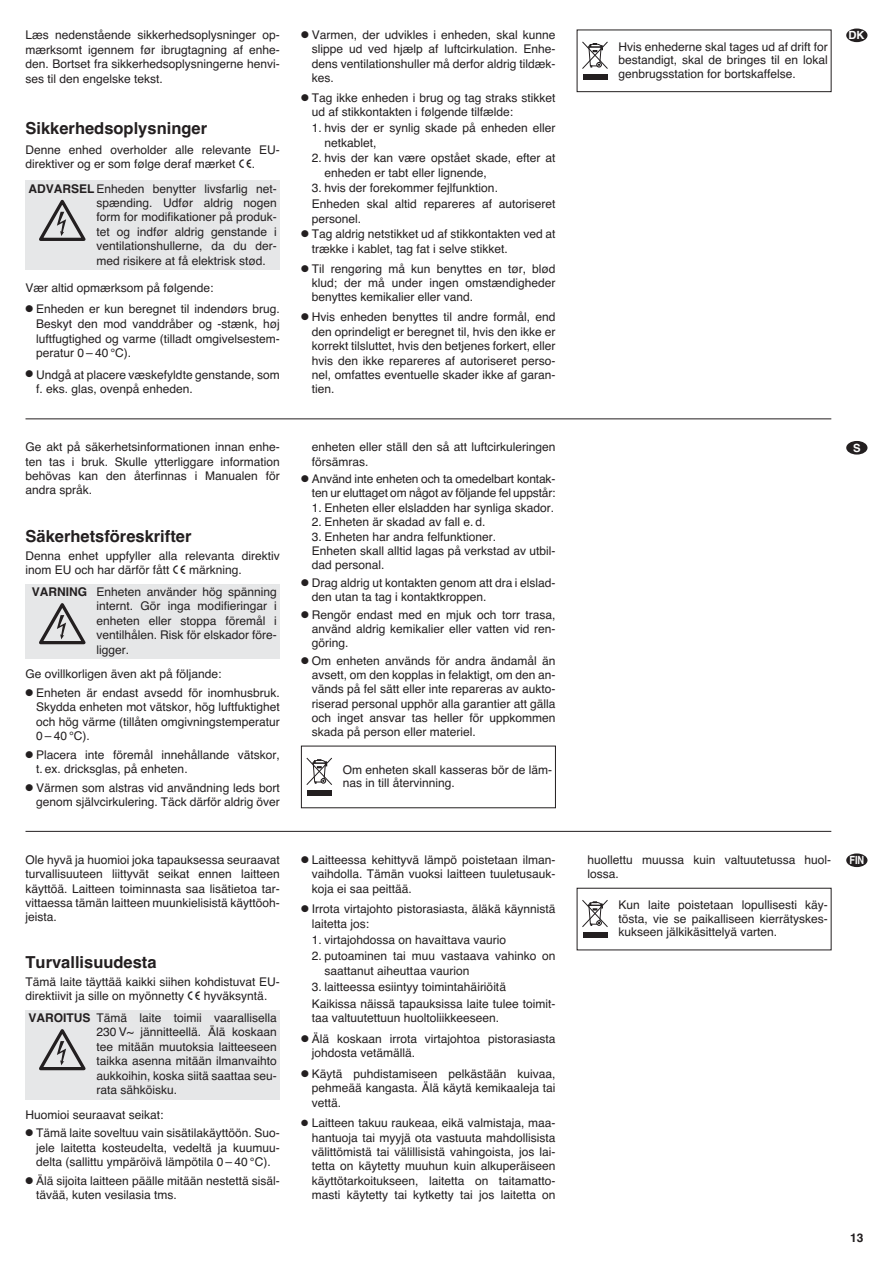
<style>
.page{position:relative;width:893px;height:1263px;background:#fff}
.page>*{position:absolute;margin:0;border:0;box-sizing:border-box;transform-origin:0 0}
.t1{font:700 16.5px "Helvetica";color:#231f20}
.t2{font:12px/14.4px "Helvetica";color:#231f20}
.t3{font:700 12px "Helvetica";color:#231f20}
.t4{font:700 condensed 11.25px "Helvetica";color:#fff}
.t5{font:700 11.25px "Helvetica";color:#fff}
.s1{font-weight:700}
</style>
<div class="page">
<div style="left:26px;top:181px;width:254px;height:89px;background:#e6e7e8"></div>
<svg style="left:39px;top:199px;width:47px;height:42px"></svg>
<div style="left:577px;top:30px;width:254px;height:62px;border:1px solid #231f20"></div>
<svg style="left:582px;top:42px;width:26px;height:27px"></svg>
<div style="left:583px;top:74px;width:24px;height:6px;background:#231f20"></div>
<div style="left:26px;top:584px;width:254px;height:75px;background:#e6e7e8"></div>
<svg style="left:39px;top:603px;width:47px;height:42px"></svg>
<svg style="left:306px;top:758px;width:26px;height:27px"></svg>
<div style="left:308px;top:790px;width:24px;height:6px;background:#231f20"></div>
<hr style="left:26px;top:831px;width:805px;height:1px;background:#231f20">
<hr style="left:26px;top:418px;width:805px;height:1px;background:#231f20">
<div style="left:846px;top:853px;width:21px;height:14px;background:#231f20;border-radius:50%"></div>
<div style="left:26px;top:1010px;width:254px;height:89px;background:#e6e7e8"></div>
<svg style="left:39px;top:1029px;width:47px;height:42px"></svg>
<svg style="left:582px;top:900px;width:26px;height:27px"></svg>
<div style="left:583px;top:932px;width:24px;height:6px;background:#231f20"></div>
<div style="left:846px;top:441px;width:21px;height:14px;background:#231f20;border-radius:50%"></div>
<div style="left:846px;top:29px;width:21px;height:13px;background:#231f20;border-radius:50%"></div>
<p class="t2" style="left:26px;top:28px;width:256px;line-height:14.9px;text-align:justify">Læs nedenstående sikkerhedsoplysninger op&shy;mærksomt igennem før ibrugtagning af enhe&shy;den. Bortset fra sikkerhedsoplysningerne henvi&shy;ses til den engelske tekst.</p>
<h1 class="t1" style="left:26px;top:122px;width:183px">Sikkerhedsoplysninger</h1>
<p class="t2" style="left:26px;top:143px;width:256px;line-height:14.9px">Denne enhed overholder alle relevante EU&shy;direktiver og er som følge deraf mærket</p>
<p class="t2" style="left:252px;top:158px;width:5px">.</p>
<p class="t2" style="left:97px;top:182px;width:182px;text-align:justify;text-indent:-68px"><span class="s1">ADVARSEL</span> Enheden benytter livsfarlig net&shy;spænding. Udfør aldrig nogen form for modifikationer på produk&shy;tet og indfør aldrig genstande i ventilationshullerne, da du der&shy;med risikere at få elektrisk stød.</p>
<p class="t2" style="left:26px;top:281px;width:190px">Vær altid opmærksom på følgende:</p>
<p class="t2" style="left:36px;top:302px;width:245px;line-height:14.9px;text-align:justify;text-indent:-11px">● Enheden er kun beregnet til indendørs brug.<br>Be skyt den mod vanddråber og -stænk, høj luftfugtighed og varme (tilladt omgivelsestem&shy;peratur 0 – 40 °C).</p>
<p class="t2" style="left:36px;top:368px;width:245px;line-height:14.9px;text-indent:-11px">● Undgå at placere væskefyldte genstande, som f. eks. glas, ovenpå enheden.</p>
<p class="t2" style="left:26px;top:441px;width:256px;text-align:justify">Ge akt på säkerhetsinformationen innan enhe&shy;ten tas i bruk. Skulle ytterliggare information behövas kan den återfinnas i Manualen för andra språk.</p>
<h1 class="t1" style="left:26px;top:530px;width:167px">Säkerhetsföreskrifter</h1>
<p class="t2" style="left:26px;top:549px;width:256px">Denna enhet uppfyller alla relevanta direktiv inom EU och har därför fått</p>
<p class="t2" style="left:189px;top:564px;width:54px">märkning.</p>
<p class="t2" style="left:97px;top:586px;width:182px;text-align:justify;text-indent:-65px"><span class="s1">VARNING</span> Enheten använder hög spänning internt. Gör inga modifieringar i enheten eller stoppa föremål i ventilhålen. Risk för elskador före&shy;ligger.</p>
<p class="t2" style="left:26px;top:668px;width:198px">Ge ovillkorligen även akt på följande:</p>
<p class="t2" style="left:36px;top:686px;width:245px;text-align:justify;text-indent:-11px">● Enheten är endast avsedd för inomhusbruk.<br>Skydda enheten mot vätskor, hög luftfuktighet och hög värme (tillåten omgivningstemperatur 0 – 40 °C).</p>
<p class="t2" style="left:36px;top:748px;width:245px;text-indent:-11px">● Placera inte föremål innehållande vätskor, t. ex. dricksglas, på enheten.</p>
<p class="t2" style="left:26px;top:781px;width:256px;text-align:right">● Värmen som alstras vid användning leds bort ge nom självcirkulering. Täck därför aldrig över</p>
<p class="t2" style="left:26px;top:853px;width:256px;text-align:justify">Ole hyvä ja huomioi joka tapauksessa seuraavat turvallisuuteen liittyvät seikat ennen laitteen käyttöä. Laitteen toiminnasta saa lisätietoa tar&shy;vittaessa tämän laitteen muunkielisistä käyttöoh&shy;jeista.</p>
<h1 class="t1" style="left:26px;top:956px;width:133px">Turvallisuudesta</h1>
<p class="t2" style="left:26px;top:975px;width:256px">Tämä laite täyttää kaikki siihen kohdistuvat EU&shy;direktiivit ja sille on myönnetty</p>
<p class="t2" style="left:204px;top:990px;width:65px">hyväksyntä.</p>
<p class="t2" style="left:97px;top:1012px;width:182px;text-align:justify;text-indent:-68px"><span class="s1">VAROITUS</span> Tämä laite toimii vaarallisella 230 V~ jännitteellä. Älä koskaan tee mitään muutoksia laitteeseen taikka asenna mitään ilmanvaihto aukkoihin, koska siitä saattaa seu&shy;rata sähköisku.</p>
<p class="t2" style="left:26px;top:1108px;width:140px">Huomioi seuraavat seikat:</p>
<p class="t2" style="left:36px;top:1127px;width:245px;text-align:justify;text-indent:-11px">● Tämä laite soveltuu vain sisätilakäyttöön. Suo&shy;jele laitetta kosteudelta, vedeltä ja kuumuu&shy;delta (sallittu ympäröivä lämpötila 0 – 40 °C).</p>
<p class="t2" style="left:36px;top:1174px;width:245px;text-indent:-11px">● Älä sijoita laitteen päälle mitään nestettä sisäl&shy;tävää, kuten vesilasia tms.</p>
<p class="t2" style="left:312px;top:28px;width:245px;text-align:justify;text-indent:-11px">● Varmen, der udvikles i enheden, skal kunne slippe ud ved hjælp af luftcirkulation. Enhe&shy;dens ventilationshuller må derfor aldrig tildæk&shy;kes.</p>
<p class="t2" style="left:312px;top:92px;width:245px;text-indent:-11px">● Tag ikke enheden i brug og tag straks stikket ud af stikkontakten i følgende tilfælde:</p>
<p class="t2" style="left:325px;top:122px;width:232px;text-indent:-13px">1. hvis der er synlig skade på enheden eller netkablet,</p>
<p class="t2" style="left:325px;top:152px;width:233px;text-indent:-13px">2. hvis der kan være opstået skade, efter at enheden er tabt eller lignende,</p>
<p class="t2" style="left:312px;top:181px;width:245px;line-height:15.8px">3. hvis der forekommer fejlfunktion.<br>Enheden skal altid repareres af autoriseret</p>
<p class="t2" style="left:312px;top:212px;width:51px">personel.</p>
<p class="t2" style="left:312px;top:228px;width:245px;text-indent:-11px">● Tag aldrig netstikket ud af stikkontakten ved at trække i kablet, tag fat i selve stikket.</p>
<p class="t2" style="left:312px;top:262px;width:245px;text-align:justify;text-indent:-11px">● Til rengøring må kun benyttes en tør, blød klud; der må under ingen omstændigheder benyttes kemikalier eller vand.</p>
<p class="t2" style="left:312px;top:311px;width:245px;text-align:justify;text-indent:-11px">● Hvis enheden benyttes til andre formål, end den oprindeligt er beregnet til, hvis den ikke er korrekt tilsluttet, hvis den betjenes forkert, eller hvis den ikke repareres af autoriseret perso&shy;nel, omfattes eventuelle skader ikke af garan&shy;tien.</p>
<p class="t2" style="left:312px;top:441px;width:245px">enheten eller ställ den så att luftcirkuleringen försämras.</p>
<p class="t2" style="left:301px;top:473px;width:256px;text-align:right">● Använd inte enheten och ta omedelbart kontak&shy;ten ur eluttaget om något av följande fel uppstår:</p>
<p class="t2" style="left:312px;top:501px;width:244px">1. Enheten eller elsladden har synliga skador.</p>
<p class="t2" style="left:312px;top:516px;width:175px">2. Enheten är skadad av fall e. d.</p>
<p class="t2" style="left:312px;top:530px;width:245px">3. Enheten har andra felfunktioner.<br>Enheten skall alltid lagas på verkstad av utbil&shy;dad personal.</p>
<p class="t2" style="left:312px;top:577px;width:245px;text-indent:-11px">● Drag aldrig ut kontakten genom att dra i el slad&shy;den utan ta tag i kontaktkroppen.</p>
<p class="t2" style="left:312px;top:608px;width:245px;text-align:justify;text-indent:-11px">● Rengör endast med en mjuk och torr trasa, använd aldrig kemikalier eller vatten vid ren&shy;göring.</p>
<p class="t2" style="left:312px;top:655px;width:245px;text-align:justify;text-indent:-11px">● Om enheten används för andra ändamål än avsett, om den kopplas in felaktigt, om den an - vänds på fel sätt eller inte repareras av aukto&shy;riserad personal upphör alla garantier att gälla och inget ansvar tas heller för uppkommen skada på person eller materiel.</p>
<p class="t2" style="left:343px;top:764px;width:211px;line-height:13.5px">Om enheten skall kasseras bör de läm&shy;nas in till återvinning.</p>
<p class="t2" style="left:312px;top:853px;width:245px;text-align:justify;text-indent:-11px">● Laitteessa kehittyvä lämpö poistetaan ilman&shy;vaihdolla. Tämän vuoksi laitteen tuuletusauk&shy;koja ei saa peittää.</p>
<p class="t2" style="left:312px;top:903px;width:245px;text-indent:-11px">● Irrota virtajohto pistorasiasta, äläkä käynnistä laitetta jos:</p>
<p class="t2" style="left:312px;top:934px;width:196px">1. virtajohdossa on havaittava vaurio</p>
<p class="t2" style="left:325px;top:950px;width:232px;text-indent:-13px">2. putoaminen tai muu vastaava vahinko on saattanut aiheuttaa vaurion</p>
<p class="t2" style="left:312px;top:980px;width:245px;line-height:16.4px">3. laitteessa esiintyy toimintahäiriöitä<br>Kaikissa näissä tapauksissa laite tulee toimit-</p>
<p class="t2" style="left:312px;top:1012px;width:189px">taa valtuutettuun huoltoliikkeeseen.</p>
<p class="t2" style="left:312px;top:1032px;width:245px;text-indent:-11px">● Älä koskaan irrota virtajohtoa pistorasias ta johdosta vetämällä.</p>
<p class="t2" style="left:312px;top:1067px;width:245px;text-align:justify;text-indent:-11px">● Käytä puhdistamiseen pelkästään kuivaa, pehmeää kangasta. Älä käytä kemikaaleja tai vettä.</p>
<p class="t2" style="left:312px;top:1117px;width:245px;text-align:justify;text-indent:-11px">● Laitteen takuu raukeaa, eikä valmistaja, maa&shy;hantuoja tai myyjä ota vastuuta mahdollisista välittömistä tai välillisistä vahingoista, jos lai&shy;tetta on käytetty muuhun kuin alkuperäiseen käyttötarkoitukseen, laitetta on taitamatto&shy;masti käytetty tai kytketty tai jos laitetta on</p>
<p class="t2" style="left:618px;top:41px;width:211px;line-height:13.5px;text-align:justify">Hvis enhederne skal tages ud af drift for bestandigt, skal de bringes til en lokal genbrugsstation for bortskaffelse.</p>
<p class="t5" style="left:848px;top:31px;width:18px">DK</p>
<p class="t5" style="left:853px;top:444px;width:9px">S</p>
<p class="t2" style="left:587px;top:853px;width:245px">huollettu muussa kuin valtuutetussa huol&shy;lossa.</p>
<p class="t2" style="left:618px;top:899px;width:211px;line-height:13.5px;text-align:justify">Kun laite poistetaan lopullisesti käy&shy;tösta, vie se paikalliseen kierrätyskes&shy;kukseen jälkikäsittelyä varten.</p>
<p class="t4" style="left:849px;top:856px;width:16px">FIN</p>
<p class="t3" style="left:850px;top:1233px;width:15px">13</p>
</div>
